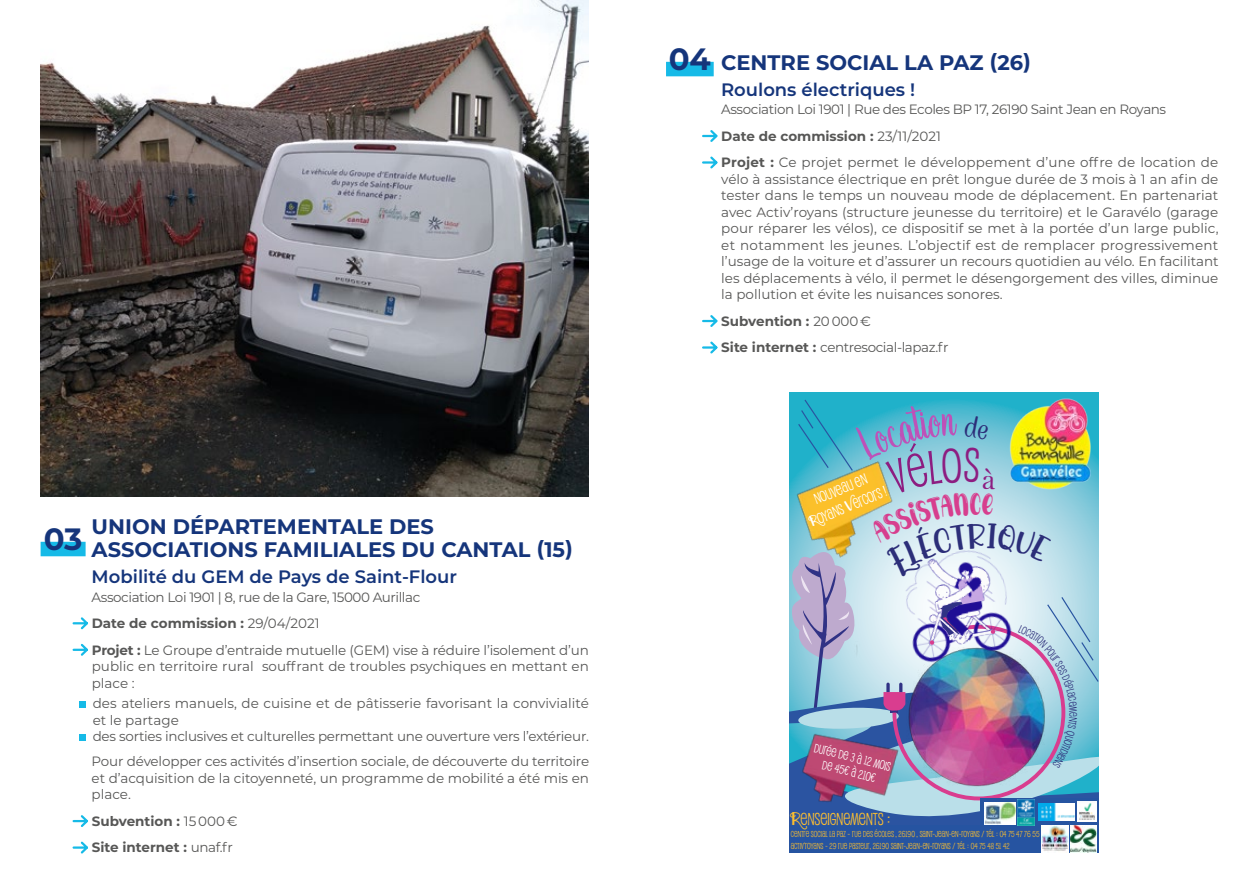
<style>
.page{position:relative;width:1259px;height:893px;background:#fff}
.page>*{position:absolute;margin:0;border:0;box-sizing:border-box;transform-origin:0 0}
.t1{font:700 30.75px "Montserrat";color:#15357b}
.t2{font:700 21px/23.2px "Montserrat";color:#15357b}
.t3{font:600 18px "Montserrat";color:#15357b}
.t4{font:17.1px "Pupcat Rg";color:#fcbf30}
.t5{font:14.55px/19px "Pupcat Rg";color:#fff;text-align:center}
.t6{font:13.5px/16.5px "Montserrat";letter-spacing:-.01em;color:#575756}
.t7{font:13.5px/26.5px "Montserrat";letter-spacing:-.03em;color:#575756}
.t8{font:700 13.5px/26.5px "Montserrat";color:#575756}
.t9{font:12.15px/14.5px "Pupcat Rg";color:#fff;text-align:center}
.t10{font:8.55px/11.7px "Pupcat Rg";color:#fcbf30}
.s1{font-weight:700}
.s2{font-weight:400}
.s3{font-family:"Agatha Caroline";font-size:15.75px}
.s4{font-family:"Agatha Caroline";font-size:19.05px;color:#fabe30}
</style>
<div class="page">
<svg style="left:72px;top:617px;width:16px;height:13px"></svg>
<svg style="left:72px;top:643px;width:16px;height:13px"></svg>
<div style="left:79px;top:702px;width:7px;height:6px;background:#16bae7"></div>
<div style="left:79px;top:735px;width:7px;height:6px;background:#16bae7"></div>
<svg style="left:72px;top:815px;width:16px;height:12px"></svg>
<svg style="left:72px;top:841px;width:16px;height:13px"></svg>
<div style="left:41px;top:542px;width:45px;height:14px;background:#16bae7"></div>
<img style="left:41px;top:0;width:548px;height:497px">
<svg style="left:702px;top:130px;width:16px;height:12px"></svg>
<svg style="left:702px;top:156px;width:16px;height:13px"></svg>
<svg style="left:702px;top:315px;width:16px;height:12px"></svg>
<svg style="left:702px;top:341px;width:16px;height:13px"></svg>
<img style="left:1004px;top:393px;width:91px;height:5px">
<div style="left:789px;top:825px;width:309px;height:27px;background:#2654a1"></div>
<img style="left:1070px;top:834px;width:27px;height:18px">
<img style="left:1041px;top:834px;width:27px;height:18px">
<div style="left:666px;top:62px;width:47px;height:14px;background:#16bae7"></div>
<img style="left:789px;top:398px;width:310px;height:436px">
<h1 class="t1" style="left:44px;top:517px;width:40px">03</h1>
<h2 class="t2" style="left:92px;top:514px;width:483px">UNION DÉPARTEMENTALE DES<br>ASSOCIATIONS FAMILIALES DU CANTAL (15)</h2>
<h3 class="t3" style="left:92px;top:564px;width:367px">Mobilité du GEM de Pays de Saint-Flour</h3>
<p class="t6" style="left:92px;top:583px;width:499px;line-height:26.5px">Association Loi 1901 | 8, rue de la Gare, 15000 Aurillac<br><span class="s1">Date de commission :</span> 29/04/2021<br><span class="s1">Projet :</span> Le Groupe d’entraide mutuelle (GEM) vise à réduire l’isolement d’un</p>
<p class="t6" style="left:92px;top:658px;width:498px">public en territoire rural souffrant de troubles psychiques en mettant en place :</p>
<p class="t6" style="left:93px;top:695px;width:498px">des ateliers manuels, de cuisine et de pâtisserie favorisant la convivialité et le partage<br>des sorties inclusives et culturelles permettant une ouverture vers l’extérieur.</p>
<p class="t6" style="left:92px;top:753px;width:499px;text-align:justify">Pour développer ces activités d’insertion sociale, de découverte du territoire et d’acquisition de la citoyenneté, un programme de mobilité a été mis en place.</p>
<p class="t8" style="left:92px;top:807px;width:147px">Subvention : <span class="s2">15 000 €<br></span>Site internet : <span class="s2">unaf.fr</span></p>
<h1 class="t1" style="left:669px;top:37px;width:43px">04</h1>
<h2 class="t2" style="left:721px;top:50px;width:311px">CENTRE SOCIAL LA PAZ (26)</h2>
<h3 class="t3" style="left:721px;top:77px;width:195px">Roulons électriques !</h3>
<p class="t7" style="left:721px;top:96px;width:499px">Association Loi 1901 | Rue des Ecoles BP 17, 26190 Saint Jean en Royans<br><span class="s1">Date de commission :</span> 23/11/2021<br><span class="s1">Projet :</span> Ce projet permet le développement d’une offre de location de</p>
<p class="t6" style="left:721px;top:170px;width:499px;text-align:justify">vélo à assistance électrique en prêt longue durée de 3 mois à 1 an afin de tester dans le temps un nouveau mode de déplacement. En partenariat avec Activ’royans (structure jeunesse du territoire) et le Garavélo (garage pour réparer les vélos), ce dispositif se met à la portée d’un large public, et notamment les jeunes. L’objectif est de remplacer progressivement l’usage de la voiture et d’assurer un recours quotidien au vélo. En facilitant les déplacements à vélo, il permet le désengorgement des villes, diminue la pollution et évite les nuisances sonores.</p>
<p class="t7" style="left:721px;top:307px;width:229px"><span class="s1">Subvention :</span> 20 000 €<br><span class="s1">Site internet :</span> centresocial-lapaz.fr</p>
<p class="t5" style="left:797px;top:496px;width:85px;rotate:-23deg">NOUVEAU EN<br><span class="s3">R</span>OYANS <span class="s3">V</span>ERCORS !</p>
<p class="t9" style="left:816px;top:740px;width:80px;rotate:14deg">DURÉE DE 3 À 12 MOIS<br>DE 45€ À 210€</p>
<p class="t4" style="left:789px;top:808px;width:103px"><span class="s4">R</span>ENSEIGNEMENTS :</p>
<p class="t10" style="left:791px;top:828px;width:250px">CENTRE SOCIAL LA PAZ - RUE DES ÉCOLES , 26190 , SAINT-JEAN-EN-ROYANS / TÉL : 04 75 47 76 55<br>ACTIV’ROYANS - 29 RUE PASTEUR, 26190 SAINT-JEAN-EN-ROYANS / TÉL : 04 75 48 51 42</p>
</div>
